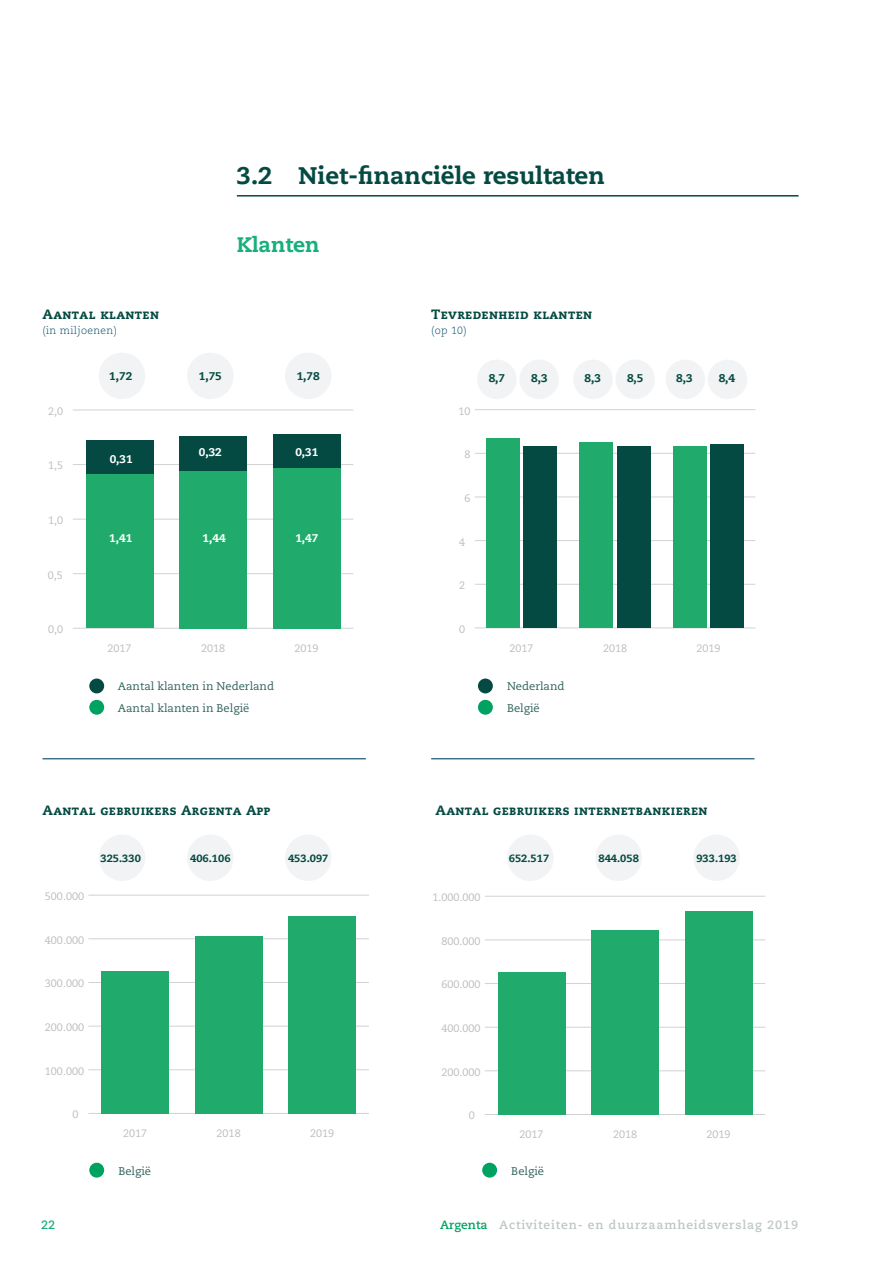
<style>
.page{position:relative;width:893px;height:1263px;background:#fff}
.page>*{position:absolute;margin:0;border:0;box-sizing:border-box;transform-origin:0 0}
.arg18_Int1{font:800 24px "Caecilia LT Std";color:#044a42}
.arg18_Int2{font:800 21px "Caecilia LT Std";color:#17af7b}
.arg18_titgra{font:800 13.5px "Caecilia LT Std";letter-spacing:.03em;color:#044a42}
.t1{font:700 12px "Caecilia LT Std";letter-spacing:.075em;color:#bdc7c5}
.t2{font:700 12px "Caecilia LT Std";color:#17af7b}
.arg18_LegGra{font:11.1px "Caecilia LT Std";color:#2f615b}
.arg18_ChiifreGra{font:800 11.1px "Caecilia LT Std";color:#044a42}
.arg18_ChiifreGra-2{font:800 11.1px "Caecilia LT Std";color:#fff}
.t3{font:10.8px "Caecilia LT Std";color:#bcbdc0}
.arg18_ChiifreGra-3{font:800 10.5px "Caecilia LT Std";color:#044a42}
.Lopende_tekst{font:300 10.5px "Caecilia LT Std";letter-spacing:.03em;color:#004964}
.t4{font:700 9.45px "Caecilia LT Std";color:#044a42}
.s1{color:#00a261}
</style>
<div class="page">
<div style="left:89px;top:700px;width:15px;height:15px;background:#00a261;border-radius:50%"></div>
<div style="left:89px;top:1163px;width:15px;height:14px;background:#00a261;border-radius:50%"></div>
<div style="left:482px;top:1163px;width:15px;height:14px;background:#00a261;border-radius:50%"></div>
<div style="left:478px;top:700px;width:15px;height:15px;background:#00a261;border-radius:50%"></div>
<div style="left:89px;top:678px;width:15px;height:15px;background:#044a42;border-radius:50%"></div>
<div style="left:478px;top:678px;width:15px;height:15px;background:#044a42;border-radius:50%"></div>
<div style="left:99px;top:353px;width:46px;height:46px;background:#f2f3f4;border-radius:50%"></div>
<div style="left:99px;top:834px;width:46px;height:47px;background:#f2f3f4;border-radius:50%"></div>
<div style="left:507px;top:834px;width:47px;height:47px;background:#f2f3f4;border-radius:50%"></div>
<div style="left:477px;top:360px;width:40px;height:39px;background:#f2f3f4;border-radius:50%"></div>
<div style="left:573px;top:360px;width:40px;height:39px;background:#f2f3f4;border-radius:50%"></div>
<div style="left:666px;top:360px;width:39px;height:39px;background:#f2f3f4;border-radius:50%"></div>
<div style="left:187px;top:353px;width:47px;height:46px;background:#f2f3f4;border-radius:50%"></div>
<div style="left:187px;top:834px;width:47px;height:47px;background:#f2f3f4;border-radius:50%"></div>
<div style="left:595px;top:834px;width:47px;height:47px;background:#f2f3f4;border-radius:50%"></div>
<div style="left:519px;top:360px;width:40px;height:39px;background:#f2f3f4;border-radius:50%"></div>
<div style="left:615px;top:360px;width:40px;height:39px;background:#f2f3f4;border-radius:50%"></div>
<div style="left:708px;top:360px;width:39px;height:39px;background:#f2f3f4;border-radius:50%"></div>
<div style="left:285px;top:353px;width:46px;height:46px;background:#f2f3f4;border-radius:50%"></div>
<div style="left:285px;top:834px;width:46px;height:47px;background:#f2f3f4;border-radius:50%"></div>
<div style="left:693px;top:834px;width:47px;height:47px;background:#f2f3f4;border-radius:50%"></div>
<hr style="left:73px;top:628px;width:280px;height:1px;background:#d1d2d4">
<hr style="left:73px;top:573px;width:280px;height:1px;background:#d1d2d4">
<hr style="left:73px;top:519px;width:280px;height:1px;background:#d1d2d4">
<hr style="left:73px;top:464px;width:280px;height:1px;background:#d1d2d4">
<hr style="left:73px;top:410px;width:280px;height:1px;background:#d1d2d4">
<div style="left:86px;top:440px;width:67px;height:34px;background:#044a42"></div>
<div style="left:179px;top:436px;width:68px;height:35px;background:#044a42"></div>
<div style="left:273px;top:434px;width:67px;height:34px;background:#044a42"></div>
<div style="left:86px;top:474px;width:67px;height:154px;background:#20aa6c"></div>
<div style="left:179px;top:471px;width:68px;height:157px;background:#20aa6c"></div>
<div style="left:273px;top:468px;width:67px;height:160px;background:#20aa6c"></div>
<hr style="left:88px;top:1113px;width:281px;height:1px;background:#d1d2d4">
<hr style="left:88px;top:1069px;width:281px;height:1px;background:#d1d2d4">
<hr style="left:88px;top:1026px;width:281px;height:1px;background:#d1d2d4">
<hr style="left:88px;top:982px;width:281px;height:1px;background:#d1d2d4">
<hr style="left:88px;top:938px;width:281px;height:1px;background:#d1d2d4">
<hr style="left:88px;top:895px;width:281px;height:1px;background:#d1d2d4">
<div style="left:101px;top:971px;width:68px;height:142px;background:#20aa6c"></div>
<div style="left:195px;top:936px;width:67px;height:177px;background:#20aa6c"></div>
<div style="left:288px;top:916px;width:68px;height:197px;background:#20aa6c"></div>
<hr style="left:485px;top:1114px;width:280px;height:1px;background:#d1d2d4">
<hr style="left:485px;top:1070px;width:280px;height:1px;background:#d1d2d4">
<hr style="left:485px;top:1027px;width:280px;height:1px;background:#d1d2d4">
<hr style="left:485px;top:983px;width:280px;height:1px;background:#d1d2d4">
<hr style="left:485px;top:939px;width:280px;height:1px;background:#d1d2d4">
<hr style="left:485px;top:896px;width:280px;height:1px;background:#d1d2d4">
<div style="left:498px;top:972px;width:67px;height:142px;background:#20aa6c"></div>
<div style="left:591px;top:930px;width:68px;height:184px;background:#20aa6c"></div>
<div style="left:685px;top:911px;width:67px;height:203px;background:#20aa6c"></div>
<hr style="left:475px;top:627px;width:280px;height:1px;background:#d1d2d4">
<hr style="left:475px;top:584px;width:280px;height:1px;background:#d1d2d4">
<hr style="left:475px;top:540px;width:280px;height:1px;background:#d1d2d4">
<hr style="left:475px;top:497px;width:280px;height:1px;background:#d1d2d4">
<hr style="left:475px;top:453px;width:280px;height:1px;background:#d1d2d4">
<hr style="left:475px;top:409px;width:280px;height:1px;background:#d1d2d4">
<div style="left:523px;top:447px;width:34px;height:181px;background:#044a42"></div>
<div style="left:617px;top:447px;width:34px;height:181px;background:#044a42"></div>
<div style="left:710px;top:445px;width:34px;height:183px;background:#044a42"></div>
<div style="left:486px;top:438px;width:34px;height:190px;background:#20aa6c"></div>
<div style="left:579px;top:442px;width:34px;height:186px;background:#20aa6c"></div>
<div style="left:673px;top:447px;width:34px;height:181px;background:#20aa6c"></div>
<hr style="left:43px;top:758px;width:323px;height:1px;background:#004964">
<hr style="left:431px;top:758px;width:323px;height:1px;background:#004964">
<hr style="left:237px;top:195px;width:562px;height:2px;background:#044a42">
<p class="arg18_Int1" style="left:237px;top:161px;width:369px">3.2 Niet-financiële resultaten</p>
<p class="arg18_titgra" style="left:43px;top:306px;width:118px">Aantal klanten</p>
<p class="Lopende_tekst" style="left:43px;top:325px;width:76px">(in miljoenen)</p>
<p class="t3" style="left:48px;top:405px;width:17px">2,0</p>
<p class="t3" style="left:48px;top:459px;width:17px">1,5</p>
<p class="t3" style="left:48px;top:514px;width:17px">1,0</p>
<p class="arg18_ChiifreGra" style="left:109px;top:369px;width:25px">1,72</p>
<p class="arg18_ChiifreGra-2" style="left:110px;top:452px;width:25px">0,31</p>
<p class="arg18_Int2" style="left:237px;top:232px;width:84px">Klanten</p>
<p class="arg18_titgra" style="left:431px;top:306px;width:162px">Tevredenheid klanten</p>
<p class="Lopende_tekst" style="left:431px;top:325px;width:37px">(op 10)</p>
<p class="arg18_ChiifreGra" style="left:297px;top:369px;width:25px">1,78</p>
<p class="arg18_ChiifreGra" style="left:531px;top:371px;width:18px">8,3</p>
<p class="arg18_ChiifreGra" style="left:627px;top:371px;width:18px">8,5</p>
<p class="arg18_ChiifreGra" style="left:719px;top:371px;width:18px">8,4</p>
<p class="arg18_ChiifreGra" style="left:199px;top:369px;width:25px">1,75</p>
<p class="arg18_ChiifreGra" style="left:489px;top:371px;width:18px">8,7</p>
<p class="arg18_ChiifreGra" style="left:584px;top:371px;width:18px">8,3</p>
<p class="arg18_ChiifreGra" style="left:676px;top:371px;width:18px">8,3</p>
<p class="arg18_ChiifreGra-2" style="left:199px;top:445px;width:25px">0,32</p>
<p class="arg18_ChiifreGra-2" style="left:295px;top:445px;width:25px">0,31</p>
<p class="t3" style="left:458px;top:405px;width:14px">10</p>
<p class="t3" style="left:464px;top:448px;width:8px">8</p>
<p class="t3" style="left:464px;top:492px;width:8px">6</p>
<p class="t3" style="left:48px;top:569px;width:17px">0,5</p>
<p class="t3" style="left:48px;top:623px;width:17px">0,0</p>
<p class="arg18_ChiifreGra-2" style="left:109px;top:531px;width:25px">1,41</p>
<p class="arg18_ChiifreGra-2" style="left:203px;top:531px;width:25px">1,44</p>
<p class="arg18_ChiifreGra-2" style="left:295px;top:531px;width:25px">1,47</p>
<p class="t3" style="left:108px;top:642px;width:26px">2017</p>
<p class="t3" style="left:201px;top:642px;width:26px">2018</p>
<p class="t3" style="left:295px;top:642px;width:26px">2019</p>
<p class="t3" style="left:459px;top:535px;width:8px">4</p>
<p class="t3" style="left:459px;top:579px;width:8px">2</p>
<p class="t3" style="left:459px;top:623px;width:8px">0</p>
<p class="t3" style="left:509px;top:642px;width:26px">2017</p>
<p class="t3" style="left:603px;top:642px;width:26px">2018</p>
<p class="t3" style="left:696px;top:642px;width:26px">2019</p>
<p class="t4" style="left:134px;top:674px;width:50px">Nederland</p>
<p class="t4" style="left:134px;top:706px;width:29px">België</p>
<p class="arg18_LegGra" style="left:118px;top:680px;width:158px">Aantal klanten in Nederland</p>
<p class="arg18_LegGra" style="left:507px;top:680px;width:59px">Nederland</p>
<p class="arg18_LegGra" style="left:118px;top:701px;width:133px">Aantal klanten in België</p>
<p class="arg18_LegGra" style="left:507px;top:701px;width:34px">België</p>
<p class="arg18_titgra" style="left:43px;top:801px;width:229px">Aantal gebruikers Argenta App</p>
<p class="arg18_titgra" style="left:435px;top:801px;width:273px">Aantal gebruikers internetbankieren</p>
<p class="arg18_ChiifreGra-3" style="left:101px;top:851px;width:42px">325.330</p>
<p class="arg18_ChiifreGra-3" style="left:509px;top:851px;width:42px">652.517</p>
<p class="arg18_ChiifreGra-3" style="left:190px;top:851px;width:42px">406.106</p>
<p class="arg18_ChiifreGra-3" style="left:598px;top:851px;width:42px">844.058</p>
<p class="arg18_ChiifreGra-3" style="left:288px;top:851px;width:42px">453.097</p>
<p class="arg18_ChiifreGra-3" style="left:696px;top:851px;width:42px">933.193</p>
<p class="t3" style="left:45px;top:890px;width:41px">500.000</p>
<p class="t3" style="left:432px;top:891px;width:50px">1.000.000</p>
<p class="t3" style="left:45px;top:934px;width:41px">400.000</p>
<p class="t3" style="left:441px;top:935px;width:41px">800.000</p>
<p class="t3" style="left:45px;top:977px;width:41px">300.000</p>
<p class="t3" style="left:441px;top:978px;width:41px">600.000</p>
<p class="t3" style="left:45px;top:1021px;width:41px">200.000</p>
<p class="t3" style="left:441px;top:1022px;width:41px">400.000</p>
<p class="t3" style="left:45px;top:1065px;width:41px">100.000</p>
<p class="t3" style="left:441px;top:1066px;width:41px">200.000</p>
<p class="t3" style="left:73px;top:1108px;width:8px">0</p>
<p class="t3" style="left:469px;top:1109px;width:8px">0</p>
<p class="t3" style="left:123px;top:1127px;width:26px">2017</p>
<p class="t3" style="left:217px;top:1127px;width:26px">2018</p>
<p class="t3" style="left:310px;top:1127px;width:26px">2019</p>
<p class="t3" style="left:519px;top:1128px;width:26px">2017</p>
<p class="t3" style="left:613px;top:1128px;width:26px">2018</p>
<p class="t3" style="left:706px;top:1128px;width:26px">2019</p>
<p class="arg18_LegGra" style="left:118px;top:1164px;width:34px">België</p>
<p class="arg18_LegGra" style="left:511px;top:1164px;width:34px">België</p>
<p class="t2" style="left:41px;top:1217px;width:16px">22</p>
<p class="t1" style="left:440px;top:1217px;width:360px"><span class="s1">Argenta</span> Activiteiten- en duurzaamheidsverslag 2019</p>
</div>
